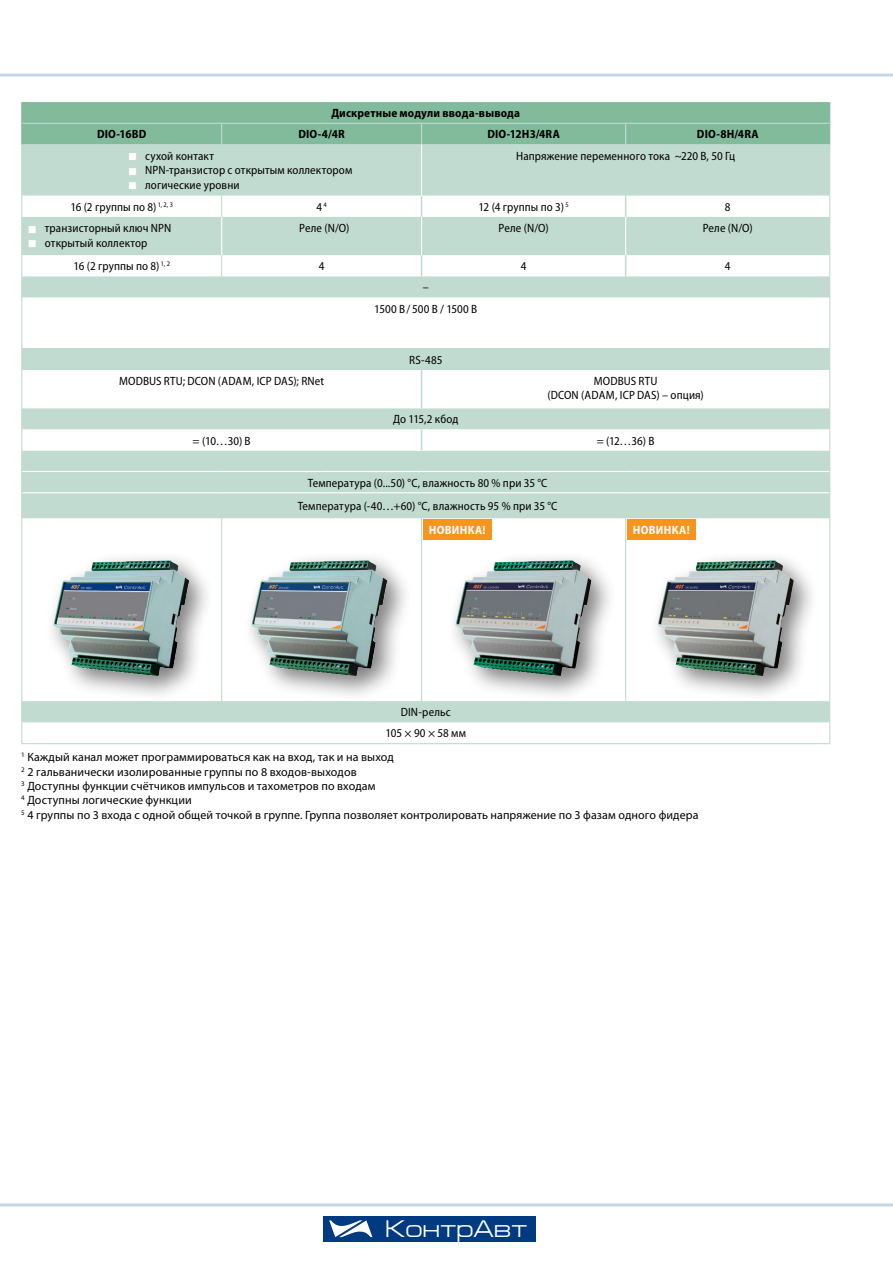
<style>
.page{position:relative;width:893px;height:1263px;background:#fff}
.page>*{position:absolute;margin:0;border:0;box-sizing:border-box;transform-origin:0 0}
.t1{font:24px "Europe Ext C";color:#fff}
.t2{font:semi-condensed 12px/14.4px "Myriad Pro";letter-spacing:.01em;color:#000}
.t3{font:12px/14.4px "Myriad Pro";letter-spacing:.01em;color:#000}
.t4{font:700 semi-condensed 12px "Myriad Pro";letter-spacing:.015em;color:#000}
.t5{font:700 semi-condensed 12px "Myriad Pro";letter-spacing:.03em;color:#fff}
</style>
<div class="page">
<div style="left:323px;top:1216px;width:213px;height:26px;background:#003a80"></div>
<svg style="left:329px;top:1220px;width:43px;height:17px"></svg>
<hr style="left:0;top:1203px;width:893px;height:3px;background:#c6d4e5">
<hr style="left:0;top:74px;width:893px;height:3px;background:#c6d4e5">
<svg style="left:22px;top:145px;width:807px;height:577px;fill:#c1dbd0"></svg>
<svg style="left:22px;top:298px;width:807px;height:152px"></svg>
<div style="left:22px;top:349px;width:808px;height:21px;background:#c1dbd0"></div>
<svg style="left:221px;top:196px;width:1px;height:21px"></svg>
<svg style="left:221px;top:255px;width:1px;height:21px"></svg>
<hr style="left:221px;top:518px;width:1px;height:183px;background:#c1dbd0">
<hr style="left:221px;top:217px;width:1px;height:38px;background:#fff">
<svg style="left:421px;top:196px;width:1px;height:21px"></svg>
<svg style="left:625px;top:196px;width:1px;height:21px"></svg>
<svg style="left:421px;top:255px;width:1px;height:21px"></svg>
<svg style="left:625px;top:255px;width:1px;height:21px"></svg>
<hr style="left:421px;top:370px;width:1px;height:38px;background:#c1dbd0">
<svg style="left:421px;top:429px;width:1px;height:21px"></svg>
<hr style="left:421px;top:217px;width:1px;height:38px;background:#fff">
<hr style="left:625px;top:217px;width:1px;height:38px;background:#fff">
<hr style="left:22px;top:471px;width:200px;height:1px;background:#fff">
<hr style="left:222px;top:471px;width:100px;height:1px;background:#fff">
<hr style="left:322px;top:471px;width:100px;height:1px;background:#fff">
<hr style="left:422px;top:471px;width:204px;height:1px;background:#fff">
<hr style="left:626px;top:471px;width:203px;height:1px;background:#fff">
<hr style="left:22px;top:492px;width:200px;height:1px;background:#fff">
<hr style="left:222px;top:492px;width:100px;height:1px;background:#fff">
<hr style="left:322px;top:492px;width:100px;height:1px;background:#fff">
<hr style="left:422px;top:492px;width:204px;height:1px;background:#fff">
<hr style="left:626px;top:492px;width:203px;height:1px;background:#fff">
<hr style="left:421px;top:145px;width:1px;height:51px;background:#fff">
<hr style="left:421px;top:518px;width:1px;height:183px;background:#c1dbd0">
<hr style="left:625px;top:518px;width:1px;height:183px;background:#c1dbd0">
<hr style="left:21px;top:145px;width:1px;height:51px;background:#c1dbd0">
<hr style="left:829px;top:145px;width:1px;height:51px;background:#c1dbd0">
<svg style="left:21px;top:196px;width:1px;height:21px"></svg>
<svg style="left:829px;top:196px;width:1px;height:21px"></svg>
<hr style="left:21px;top:217px;width:1px;height:38px;background:#c1dbd0">
<hr style="left:829px;top:217px;width:1px;height:38px;background:#c1dbd0">
<svg style="left:21px;top:255px;width:1px;height:43px"></svg>
<svg style="left:829px;top:255px;width:1px;height:43px"></svg>
<hr style="left:21px;top:298px;width:1px;height:51px;background:#c1dbd0">
<hr style="left:829px;top:298px;width:1px;height:51px;background:#c1dbd0">
<svg style="left:21px;top:349px;width:1px;height:21px"></svg>
<hr style="left:21px;top:370px;width:1px;height:38px;background:#c1dbd0">
<hr style="left:829px;top:370px;width:1px;height:38px;background:#c1dbd0">
<svg style="left:21px;top:408px;width:1px;height:110px"></svg>
<svg style="left:829px;top:408px;width:1px;height:110px"></svg>
<hr style="left:21px;top:518px;width:1px;height:183px;background:#c1dbd0">
<hr style="left:829px;top:518px;width:1px;height:183px;background:#c1dbd0">
<svg style="left:21px;top:701px;width:1px;height:42px"></svg>
<svg style="left:829px;top:701px;width:1px;height:42px"></svg>
<hr style="left:21px;top:743px;width:201px;height:1px;background:#c1dbd0">
<hr style="left:222px;top:743px;width:100px;height:1px;background:#c1dbd0">
<hr style="left:322px;top:743px;width:100px;height:1px;background:#c1dbd0">
<hr style="left:422px;top:743px;width:204px;height:1px;background:#c1dbd0">
<hr style="left:626px;top:743px;width:204px;height:1px;background:#c1dbd0">
<svg style="left:21px;top:102px;width:809px;height:43px;background:#84bc9d"></svg>
<div style="left:44px;top:551px;width:171px;height:151px;background:#000;opacity:.5"></div>
<img style="left:53px;top:561px;width:101px;height:86px">
<div style="left:242px;top:550px;width:171px;height:152px;background:#000;opacity:.5"></div>
<img style="left:251px;top:560px;width:111px;height:96px">
<div style="left:446px;top:550px;width:171px;height:152px;background:#000;opacity:.5"></div>
<img style="left:455px;top:560px;width:112px;height:96px">
<div style="left:648px;top:550px;width:172px;height:152px;background:#000;opacity:.5"></div>
<img style="left:658px;top:560px;width:111px;height:96px">
<div style="left:423px;top:519px;width:68px;height:20px;background:#f7941e"></div>
<div style="left:627px;top:519px;width:68px;height:20px;background:#f7941e"></div>
<svg style="left:129px;top:153px;width:7px;height:7px"></svg>
<svg style="left:129px;top:168px;width:7px;height:7px"></svg>
<svg style="left:129px;top:182px;width:7px;height:7px"></svg>
<svg style="left:29px;top:226px;width:7px;height:7px"></svg>
<svg style="left:29px;top:240px;width:7px;height:7px"></svg>
<p class="t4" style="left:331px;top:106px;width:190px">Дискретные модули ввода-вывода</p>
<p class="t4" style="left:97px;top:128px;width:51px">DIO-16BD</p>
<p class="t4" style="left:298px;top:128px;width:48px">DIO-4/4R</p>
<p class="t4" style="left:487px;top:128px;width:74px">DIO-12H3/4RA</p>
<p class="t4" style="left:697px;top:128px;width:63px">DIO-8H/4RA</p>
<p class="t2" style="left:145px;top:149px;width:209px">СУХОЙ КОНТАКТ<br>NPN-ТРАНЗИСТОР С ОТКРЫТЫМ КОЛЛЕКТОРОМ<br>ЛОГИЧЕСКИЕ УРОВНИ</p>
<p class="t2" style="left:516px;top:149px;width:221px">НАПРЯЖЕНИЕ ПЕРЕМЕННОГО ТОКА ~220 В, 50 ГЦ</p>
<p class="t2" style="left:70px;top:200px;width:104px">16 (2 ГРУППЫ ПО 8) <sup>1,</sup> <sup>2,</sup> <sup>3</sup></p>
<p class="t2" style="left:316px;top:200px;width:12px">4 <sup>4</sup></p>
<p class="t2" style="left:479px;top:200px;width:92px">12 (4 ГРУППЫ ПО 3) <sup>5</sup></p>
<p class="t2" style="left:725px;top:200px;width:7px">8</p>
<p class="t2" style="left:45px;top:221px;width:128px">ТРАНЗИСТОРНЫЙ КЛЮЧ NPN<br>ОТКРЫТЫЙ КОЛЛЕКТОР</p>
<p class="t2" style="left:299px;top:221px;width:52px">РЕЛЕ (N/O)</p>
<p class="t2" style="left:499px;top:221px;width:52px">РЕЛЕ (N/O)</p>
<p class="t2" style="left:703px;top:221px;width:52px">РЕЛЕ (N/O)</p>
<p class="t2" style="left:74px;top:259px;width:98px">16 (2 ГРУППЫ ПО 8) <sup>1,</sup> <sup>2</sup></p>
<p class="t2" style="left:319px;top:259px;width:7px">4</p>
<p class="t2" style="left:521px;top:259px;width:7px">4</p>
<p class="t2" style="left:725px;top:259px;width:7px">4</p>
<p class="t2" style="left:374px;top:277px;width:105px;line-height:21.3px;text-align:center">–<br>1500 В/ 500 В / 1500 В</p>
<p class="t2" style="left:409px;top:353px;width:35px">RS-485</p>
<p class="t2" style="left:119px;top:374px;width:118px">MODBUS RTU; DCON (ADAM</p>
<p class="t2" style="left:252px;top:374px;width:74px">, ICP DAS); RNET</p>
<p class="t2" style="left:547px;top:374px;width:112px;text-indent:46px">MODBUS RTU (DCON (ADAM</p>
<p class="t2" style="left:615px;top:388px;width:90px">, ICP DAS) – ОПЦИЯ)</p>
<p class="t2" style="left:393px;top:412px;width:67px">ДО 115,2 КБОД</p>
<p class="t2" style="left:193px;top:434px;width:60px">= (10…30) В</p>
<p class="t2" style="left:597px;top:434px;width:59px">= (12…36) В</p>
<p class="t2" style="left:298px;top:471px;width:261px;line-height:23.4px;text-align:center">ТЕМПЕРАТУРА (0...50) °С, ВЛАЖНОСТЬ 80 % ПРИ 35 °С<br>ТЕМПЕРАТУРА (-40…+60) °С, ВЛАЖНОСТЬ 95 % ПРИ 35 °С</p>
<p class="t5" style="left:429px;top:523px;width:58px">НОВИНКА!</p>
<p class="t5" style="left:633px;top:523px;width:58px">НОВИНКА!</p>
<p class="t2" style="left:385px;top:702px;width:82px;line-height:21.3px;text-align:center">DIN-РЕЛЬС<br>105 × 90 × 58 ММ</p>
<p class="t3" style="left:21px;top:750px;width:679px"><sup>1</sup> Каждый канал может программироваться как на вход, так и на выход<br><sup>2</sup> 2 гальванически изолированные группы по 8 входов-выходов<br><sup>3</sup> Доступны функции счётчиков импульсов и тахометров по входам<br><sup>4</sup> Доступны логические функции<br><sup>5</sup> 4 группы по 3 входа с одной общей точкой в группе. Группа позволяет контролировать напряжение по 3 фазам одного фидера</p>
<h1 class="t1" style="left:386px;top:1216px;width:144px">КонтрАвт</h1>
</div>
